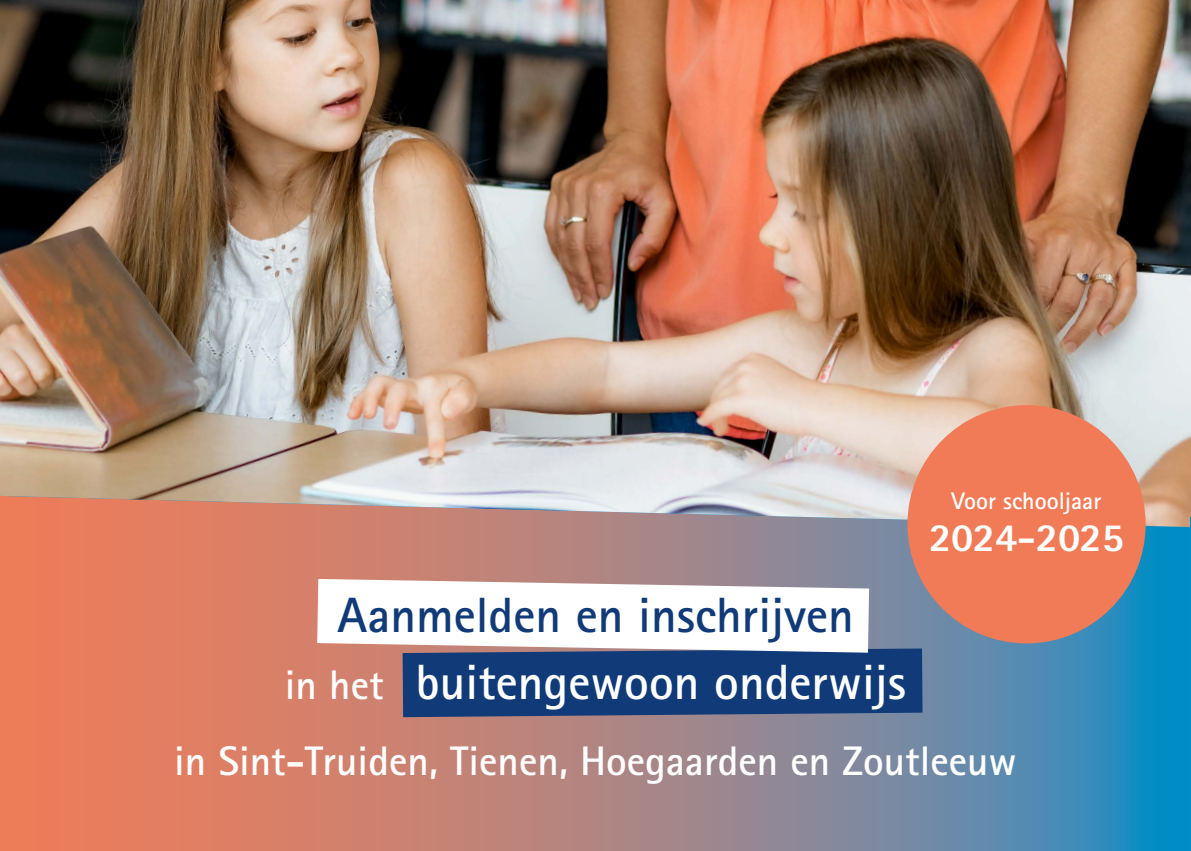
<style>
.page{position:relative;width:1191px;height:851px;background:#fff}
.page>*{position:absolute;margin:0;border:0;box-sizing:border-box;transform-origin:0 0}
.t1{font:700 49.6px/67.2px "Rotis Sans Serif Std";color:#103a78;text-align:center}
.t2{font:700 41.2px "Rotis Sans Serif Std";color:#fff}
.t3{font:800 40px "Rotis Sans Serif Std";color:#fff}
.t4{font:700 24px "Rotis Sans Serif Std";color:#fff}
.s1{font-size:41.2px;color:#fff}
.s2{color:#fff}
</style>
<div class="page">
<svg style="left:0;top:527px;width:1191px;height:323px;background:#a48483"></svg>
<img style="left:0;top:0;width:1191px;height:527px">
<svg style="left:317px;top:579px;width:605px;height:138px"></svg>
<div style="left:907px;top:405px;width:238px;height:238px;background:#f17b57;border-radius:50%"></div>
<p class="t4" style="left:951px;top:485px;width:151px">Voor schooljaar</p>
<p class="t3" style="left:929px;top:512px;width:196px">2024-2025</p>
<p class="t1" style="left:285px;top:580px;width:622px">Aanmelden en inschrijven<br><span class="s1">in het</span> <span class="s2">buitengewoon onderwijs</span></p>
<p class="t2" style="left:174px;top:734px;width:844px">in Sint-Truiden, Tienen, Hoegaarden en Zoutleeuw</p>
</div>
